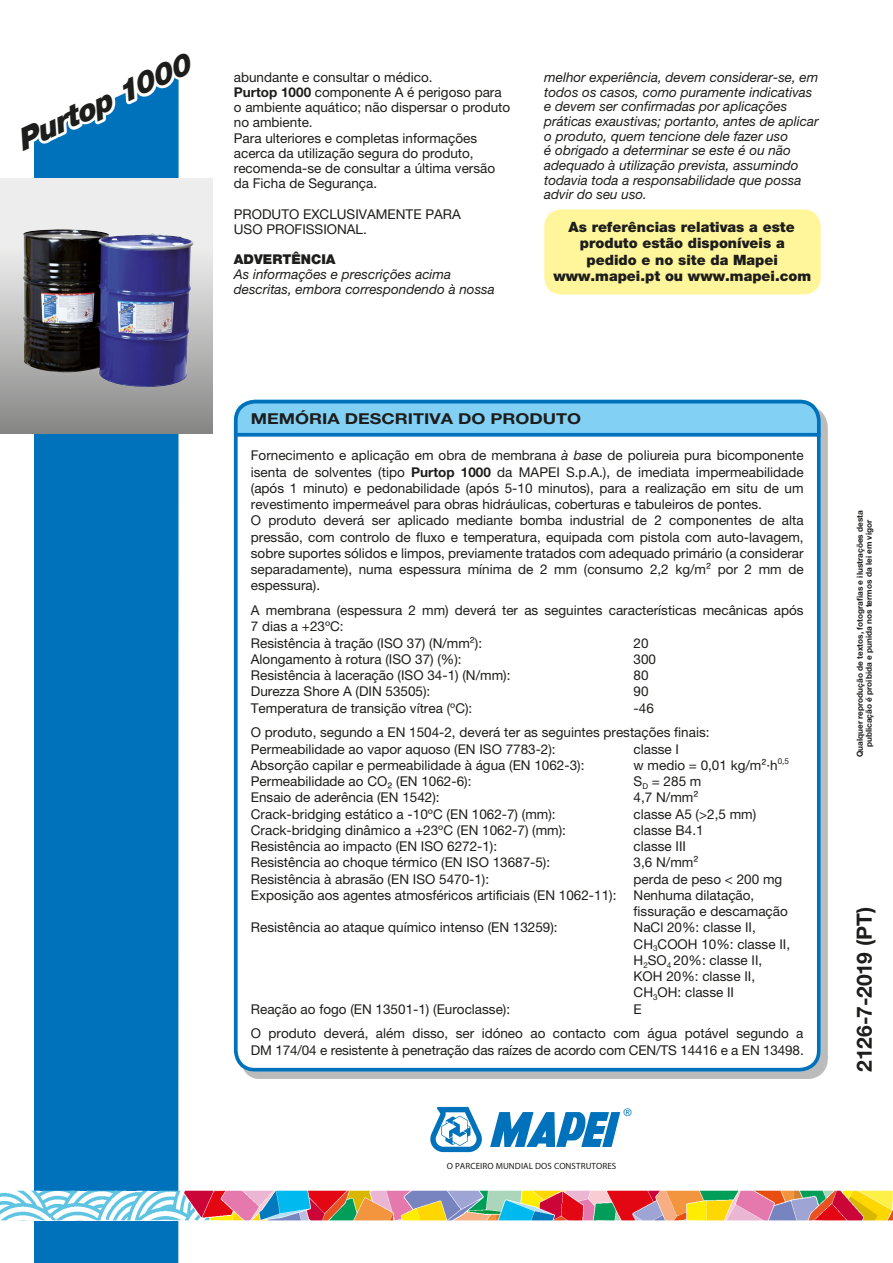
<style>
.page{position:relative;width:893px;height:1263px;background:#fff}
.page>*{position:absolute;margin:0;border:0;box-sizing:border-box;transform-origin:0 0}
.t1{font:italic 900 29.85px "Helvetica Neue LTW1 G";color:#1d1d1b}
.t2{font:700 21px "Helvetica Neue LTW1 G";letter-spacing:-.015em;color:#1d1d1b}
.t3{font:700 15px "Helvetica Neue LTW1 G";color:#1d1d1b;scale:1.2 1}
.t4{font:900 14.25px/16.5px "Helvetica Neue LTW1 G";color:#1d1d1b;text-align:center}
.t5{font:13.5px/16.2px "Helvetica Neue LTW1 G";color:#1d1d1b}
.t6{font:italic 13.5px/14.7px "Helvetica Neue LTW1 G";color:#1d1d1b}
.t7{font:900 13.5px "Helvetica Neue LTW1 G";color:#1d1d1b}
.t8{font:10.5px "Helvetica Neue LTW1 G";color:#0072bb}
.t9{font:9px "Myriad Pro";letter-spacing:.01em;color:#1d1d1b}
.t10{font:700 8.25px/9px "Helvetica Neue LTW1 G";color:#1d1d1b;text-align:center}
.s1{color:#fff}
.s2{font-weight:700}
.s3{font-style:italic}
</style>
<div class="page">
<div style="left:34px;top:163px;width:145px;height:1100px;background:#0072bb"></div>
<img style="left:0;top:1191px;width:893px;height:29px">
<div style="left:240px;top:406px;width:588px;height:673px;background:#1d1d1b;opacity:.3"></div>
<svg style="left:234px;top:437px;width:587px;height:634px"></svg>
<div style="left:234px;top:400px;width:587px;height:34px;background:#83d0f5"></div>
<svg style="left:239px;top:433px;width:577px;height:4px;background:#157ec0"></svg>
<div style="left:234px;top:400px;width:587px;height:671px;border:4px solid #0072bb;border-radius:19px"></div>
<svg style="left:0;top:179px;width:213px;height:255px;background:#c3c3c3"></svg>
<img style="left:21px;top:229px;width:173px;height:158px">
<svg style="left:490px;top:1112px;width:130px;height:35px"></svg>
<svg style="left:430px;top:1107px;width:52px;height:45px"></svg>
<div style="left:544px;top:209px;width:277px;height:85px;background:#fff69b;border-radius:17px"></div>
<svg style="left:34px;top:73px;width:145px;height:90px"></svg>
<h1 class="t1" style="left:12px;top:125px;width:189px;rotate:-25deg">Purtop 1<span class="s1">000</span></h1>
<p class="t5" style="left:234px;top:69px;width:278px;line-height:15.1px">abundante e consultar o médico.<br><span class="s2">Purtop 1000</span> componente A é perigoso para o ambiente aquático; não dispersar o produto no ambiente.<br>Para ulteriores e completas informações acerca da utilização segura do produto, recomenda-se de consultar a última versão da Ficha de Segurança.</p>
<p class="t5" style="left:234px;top:206px;width:229px;line-height:15.1px">PRODUTO EXCLUSIVAMENTE PARA<br>USO PROFISSIONAL.</p>
<p class="t7" style="left:234px;top:251px;width:103px">ADVERTÊNCIA</p>
<p class="t6" style="left:234px;top:267px;width:262px;line-height:15.1px">As informações e prescrições acima descritas, embora correspondendo à nossa</p>
<p class="t6" style="left:544px;top:70px;width:276px">melhor experiência, devem considerar-se, em todos os casos, como puramente indicativas e devem ser confirmadas por aplicações práticas exaustivas; portanto, antes de aplicar o produto, quem tencione dele fazer uso<br>é obrigado a determinar se este é ou não adequado à utilização prevista, assumindo todavia toda a responsabilidade que possa advir do seu uso.</p>
<p class="t4" style="left:553px;top:219px;width:259px">As referências relativas a este produto estão disponíveis a pedido e no site da Mapei www.mapei.pt ou www.mapei.com</p>
<p class="t3" style="left:251px;top:410px;width:277px">MEMÓRIA DESCRITIVA DO PRODUTO</p>
<p class="t5" style="left:251px;top:447px;width:554px">Fornecimento e aplicação em obra de membrana <span class="s3">à base</span> de poliureia pura bicomponente isenta de solventes (tipo <span class="s2">Purtop 1000</span> da MAPEI S.p.A.), de imediata impermeabilidade (após 1 minuto) e pedonabilidade (após 5-10 minutos), para a realização em situ de um revestimento impermeável para obras hidráulicas, coberturas e tabuleiros de pontes.<br>O produto deverá ser aplicado mediante bomba industrial de 2 componentes de alta pressão, com controlo de fluxo e temperatura, equipada com pistola com auto-lavagem, sobre suportes sólidos e limpos, previamente tratados com adequado primário (a considerar separadamente), numa espessura mínima de 2 mm (consumo 2,2 kg/m² por 2 mm de espessura).</p>
<p class="t5" style="left:251px;top:602px;width:554px">A membrana (espessura 2 mm) deverá ter as seguintes características mecânicas após<br>7 dias a +23ºC:<br>Resistência à tração (ISO 37) (N/mm²):</p>
<p class="t5" style="left:634px;top:635px;width:17px">20</p>
<p class="t5" style="left:251px;top:651px;width:212px">Alongamento à rotura (ISO 37) (%):</p>
<p class="t5" style="left:634px;top:651px;width:24px">300</p>
<p class="t5" style="left:251px;top:667px;width:261px">Resistência à laceração (ISO 34-1) (N/mm):</p>
<p class="t5" style="left:634px;top:667px;width:17px">80</p>
<p class="t5" style="left:251px;top:683px;width:181px">Durezza Shore A (DIN 53505):</p>
<p class="t5" style="left:634px;top:683px;width:17px">90</p>
<p class="t5" style="left:251px;top:699px;width:223px">Temperatura de transição vítrea (ºC):</p>
<p class="t5" style="left:251px;top:695px;width:460px;line-height:24.8px;text-indent:383px">-46<br>O produto, segundo a EN 1504-2, deverá ter as seguintes prestações finais:</p>
<p class="t5" style="left:251px;top:740px;width:306px">Permeabilidade ao vapor aquoso (EN ISO 7783-2):</p>
<p class="t5" style="left:634px;top:740px;width:47px">classe I</p>
<p class="t5" style="left:251px;top:757px;width:335px">Absorção capilar e permeabilidade à água (EN 1062-3):</p>
<p class="t5" style="left:634px;top:757px;width:157px">w medio = 0,01 kg/m²·h<sup>0,5</sup></p>
<p class="t5" style="left:251px;top:773px;width:222px">Permeabilidade ao CO₂ (EN 1062-6):</p>
<p class="t5" style="left:634px;top:773px;width:69px">S<sub>D</sub> = 285 m</p>
<p class="t5" style="left:251px;top:789px;width:190px">Ensaio de aderência (EN 1542):</p>
<p class="t5" style="left:634px;top:789px;width:66px">4,7 N/mm²</p>
<p class="t5" style="left:251px;top:806px;width:306px">Crack-bridging estático a -10ºC (EN 1062-7) (mm):</p>
<p class="t5" style="left:634px;top:806px;width:124px">classe A5 (&gt;2,5 mm)</p>
<p class="t5" style="left:251px;top:822px;width:317px">Crack-bridging dinâmico a +23ºC (EN 1062-7) (mm):</p>
<p class="t5" style="left:634px;top:822px;width:72px">classe B4.1</p>
<p class="t5" style="left:251px;top:838px;width:248px">Resistência ao impacto (EN ISO 6272-1):</p>
<p class="t5" style="left:634px;top:838px;width:54px">classe III</p>
<p class="t5" style="left:251px;top:854px;width:301px">Resistência ao choque térmico (EN ISO 13687-5):</p>
<p class="t5" style="left:634px;top:854px;width:66px">3,6 N/mm²</p>
<p class="t5" style="left:251px;top:870px;width:240px">Resistência à abrasão (EN ISO 5470-1):</p>
<p class="t5" style="left:634px;top:870px;width:150px">perda de peso &lt; 200 mg</p>
<p class="t5" style="left:251px;top:887px;width:367px">Exposição aos agentes atmosféricos artificiais (EN 1062-11):</p>
<p class="t5" style="left:634px;top:887px;width:156px">Nenhuma dilatação, fissuração e descamação</p>
<p class="t5" style="left:251px;top:919px;width:308px">Resistência ao ataque químico intenso (EN 13259):</p>
<p class="t5" style="left:634px;top:919px;width:158px">NaCl 20%: classe II,<br>CH<sub>3</sub>COOH 10%: classe II,<br>H<sub>2</sub>SO<sub>4</sub> 20%: classe II,<br>KOH 20%: classe II,<br>CH<sub>3</sub>OH: classe II</p>
<p class="t5" style="left:251px;top:1000px;width:261px">Reação ao fogo (EN 13501-1) (Euroclasse):</p>
<p class="t5" style="left:251px;top:996px;width:554px;line-height:24.8px;text-indent:383px">E<br>O produto deverá, além disso, ser idóneo ao contacto com água potável segundo a</p>
<p class="t5" style="left:251px;top:1041px;width:554px">DM 174/04 e resistente à penetração das raízes de acordo com CEN/TS 14416 e a EN 13498.</p>
<p class="t8" style="left:624px;top:1106px;width:10px">®</p>
<p class="t9" style="left:447px;top:1161px;width:171px">O PARCEIRO MUNDIAL DOS CONSTRUTORES</p>
<p class="t10" style="left:855px;top:757px;width:249px;rotate:-90deg">Qualquer reprodução de textos, fotografias e ilustrações desta publicação é proibida e punida nos termos da lei em vigor</p>
<h2 class="t2" style="left:851px;top:1071px;width:167px;rotate:-90deg">2126-7-2019 (PT)</h2>
</div>
